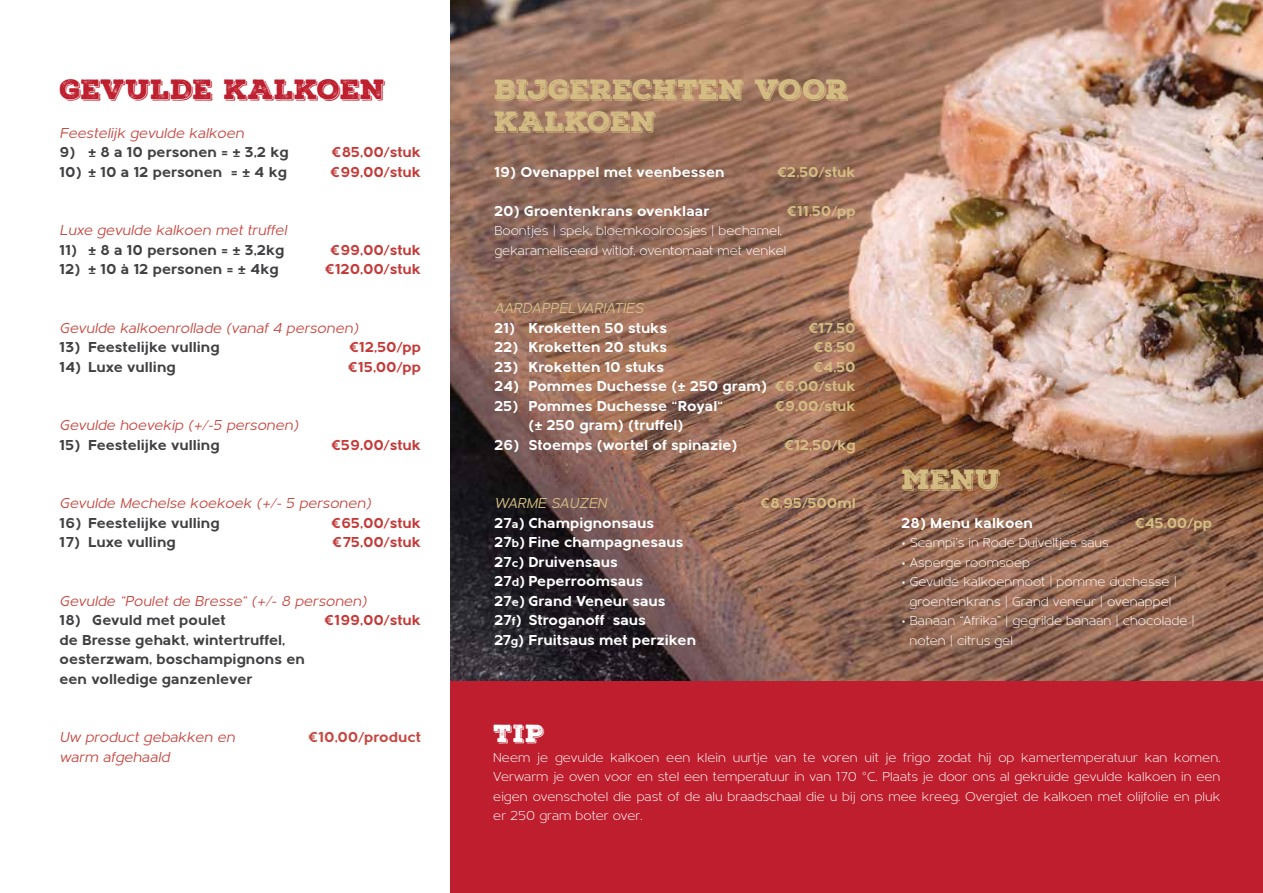
<style>
.page{position:relative;width:1263px;height:893px;background:#fff}
.page>*{position:absolute;margin:0;border:0;box-sizing:border-box;transform-origin:0 0}
.t1{font:27px/32.4px "Nexa Rust Slab Black Shadow 01";letter-spacing:.01em;color:#d4bd83}
.t2{font:27px "Nexa Rust Slab Black Shadow 01";letter-spacing:.01em;color:#be1e2d}
.t3{font:24px "Nexa Rust Slab Black Shadow 01";color:#fff}
.t4{font:700 15px/19.5px "Metrisch";color:#fff}
.t5{font:700 15px/19.5px "Metrisch";color:#414042}
.t6{font:italic 15px "Metrisch";color:#c64740}
.t7{font:700 15px "Metrisch";color:#c33b39}
.t8{font:700 15px "Metrisch";color:#d4bd83}
.t9{font:italic 15px "Metrisch";color:#d4bd83}
.t10{font:700 15px "Metrisch";color:#c64740}
.t11{font:300 13.5px/19.5px "Metrisch";color:#fff}
.s1{color:#d4bd83}
.s2{font-size:12px}
</style>
<div class="page">
<img style="left:451px;top:0;width:812px;height:682px">
<div style="left:451px;top:682px;width:812px;height:211px;background:#be1e2d"></div>
<h1 class="t2" style="left:60px;top:71px;width:327px">GEVULDE KALKOEN</h1>
<p class="t6" style="left:60px;top:124px;width:186px">Feestelijk gevulde kalkoen</p>
<p class="t5" style="left:60px;top:143px;width:231px">9) ± 8 a 10 personen = ± 3,2 kg</p>
<p class="t7" style="left:332px;top:143px;width:91px">€85,00/stuk</p>
<p class="t5" style="left:60px;top:162px;width:229px">10) ± 10 a 12 personen = ± 4 kg</p>
<p class="t7" style="left:330px;top:163px;width:92px">€99,00/stuk</p>
<p class="t6" style="left:60px;top:222px;width:229px">Luxe gevulde kalkoen met truffel</p>
<p class="t5" style="left:60px;top:240px;width:226px">11) ± 8 a 10 personen = ± 3,2kg</p>
<p class="t7" style="left:330px;top:241px;width:92px">€99,00/stuk</p>
<p class="t5" style="left:60px;top:260px;width:221px">12) ± 10 à 12 personen = ± 4kg</p>
<p class="t7" style="left:325px;top:260px;width:98px">€120,00/stuk</p>
<p class="t6" style="left:60px;top:319px;width:300px">Gevulde kalkoenrollade (vanaf 4 personen)</p>
<p class="t5" style="left:60px;top:338px;width:162px">13) Feestelijke vulling</p>
<p class="t7" style="left:349px;top:338px;width:73px">€12,50/pp</p>
<p class="t5" style="left:60px;top:357px;width:118px">14) Luxe vulling</p>
<p class="t7" style="left:348px;top:358px;width:75px">€15,00/pp</p>
<p class="t6" style="left:60px;top:417px;width:240px">Gevulde hoevekip (+/-5 personen)</p>
<p class="t5" style="left:60px;top:435px;width:162px">15) Feestelijke vulling</p>
<p class="t7" style="left:331px;top:436px;width:91px">€59,00/stuk</p>
<p class="t6" style="left:60px;top:495px;width:313px">Gevulde Mechelse koekoek (+/- 5 personen)</p>
<p class="t5" style="left:60px;top:513px;width:162px">16) Feestelijke vulling</p>
<p class="t7" style="left:331px;top:514px;width:91px">€65,00/stuk</p>
<p class="t5" style="left:60px;top:533px;width:118px">17) Luxe vulling</p>
<p class="t7" style="left:332px;top:533px;width:90px">€75,00/stuk</p>
<p class="t6" style="left:60px;top:592px;width:309px">Gevulde “Poulet de Bresse“ (+/- 8 personen)</p>
<p class="t5" style="left:60px;top:611px;width:168px">18) Gevuld met poulet</p>
<p class="t7" style="left:324px;top:611px;width:98px">€199,00/stuk</p>
<p class="t5" style="left:60px;top:630px;width:247px">de Bresse gehakt, wintertruffel, oesterzwam, boschampignons en een volledige ganzenlever</p>
<p class="t6" style="left:60px;top:729px;width:177px">Uw product gebakken en</p>
<p class="t10" style="left:308px;top:728px;width:114px">€10,00/product</p>
<p class="t6" style="left:60px;top:748px;width:112px">warm afgehaald</p>
<h1 class="t1" style="left:494px;top:74px;width:355px">BIJGERECHTEN VOOR<br>KALKOEN</h1>
<p class="t4" style="left:494px;top:162px;width:232px">19) Ovenappel met veenbessen</p>
<p class="t8" style="left:777px;top:163px;width:80px">€2,50/stuk</p>
<p class="t4" style="left:494px;top:201px;width:217px">20) Groentenkrans ovenklaar</p>
<p class="t8" style="left:787px;top:202px;width:70px">€11,50/pp</p>
<p class="t11" style="left:494px;top:221px;width:293px">Boontjes | spek, bloemkoolroosjes | bechamel, gekarameliseerd witlof, oventomaat met venkel</p>
<p class="t9" style="left:494px;top:300px;width:150px">AARDAPPELVARIATIES</p>
<p class="t4" style="left:494px;top:318px;width:174px">21) Kroketten 50 stuks</p>
<p class="t8" style="left:808px;top:319px;width:49px">€17,50</p>
<p class="t4" style="left:494px;top:338px;width:174px">22) Kroketten 20 stuks</p>
<p class="t8" style="left:814px;top:338px;width:44px">€8,50</p>
<p class="t4" style="left:494px;top:357px;width:171px">23) Kroketten 10 stuks</p>
<p class="t8" style="left:813px;top:358px;width:44px">€4,50</p>
<p class="t4" style="left:494px;top:377px;width:363px">24) Pommes Duchesse (± 250 gram) <span class="s1">€6,00/stuk</span></p>
<p class="t4" style="left:494px;top:396px;width:231px">25) Pommes Duchesse “Royal“</p>
<p class="t8" style="left:775px;top:397px;width:82px">€9,00/stuk</p>
<p class="t4" style="left:528px;top:416px;width:157px">(± 250 gram) (truffel)</p>
<p class="t4" style="left:494px;top:435px;width:245px">26) Stoemps (wortel of spinazie)</p>
<p class="t8" style="left:784px;top:436px;width:73px">€12,50/kg</p>
<p class="t9" style="left:494px;top:495px;width:114px">WARME SAUZEN</p>
<p class="t8" style="left:760px;top:494px;width:97px">€8,95/500ml</p>
<p class="t4" style="left:494px;top:513px;width:203px">27<span class="s2">a</span>) Champignonsaus<br>27<span class="s2">b</span>) Fine champagnesaus<br>27<span class="s2">c</span>) Druivensaus<br>27<span class="s2">d</span>) Peperroomsaus<br>27<span class="s2">e</span>) Grand Veneur saus<br>27<span class="s2">f</span>) Stroganoff saus<br>27<span class="s2">g</span>) Fruitsaus met perziken</p>
<h1 class="t1" style="left:902px;top:464px;width:100px">MENU</h1>
<p class="t4" style="left:901px;top:513px;width:133px">28) Menu kalkoen</p>
<p class="t8" style="left:1135px;top:514px;width:79px">€45,00/pp</p>
<p class="t11" style="left:901px;top:533px;width:209px">• Scampi’s in Rode Duiveltjes saus</p>
<p class="t11" style="left:901px;top:553px;width:130px">• Asperge roomsoep</p>
<p class="t11" style="left:901px;top:572px;width:277px;text-align:center">• Gevulde kalkoenmoot | pomme duchesse | groentenkrans | Grand veneur | ovenappel</p>
<p class="t11" style="left:909px;top:611px;width:287px;text-indent:-8px">• Banaan “Afrika” | gegrilde banaan | chocolade | noten | citrus gel</p>
<h2 class="t3" style="left:493px;top:717px;width:52px">TIP</h2>
<p class="t11" style="left:493px;top:748px;width:729px;text-align:justify">Neem je gevulde kalkoen een klein uurtje van te voren uit je frigo zodat hij op kamertemperatuur kan komen.<br>Verwarm je oven voor en stel een temperatuur in van 170 °C. Plaats je door ons al gekruide gevulde kalkoen in een eigen ovenschotel die past of de alu braadschaal die u bij ons mee kreeg. Overgiet de kalkoen met olijfolie en pluk er 250 gram boter over.</p>
</div>
